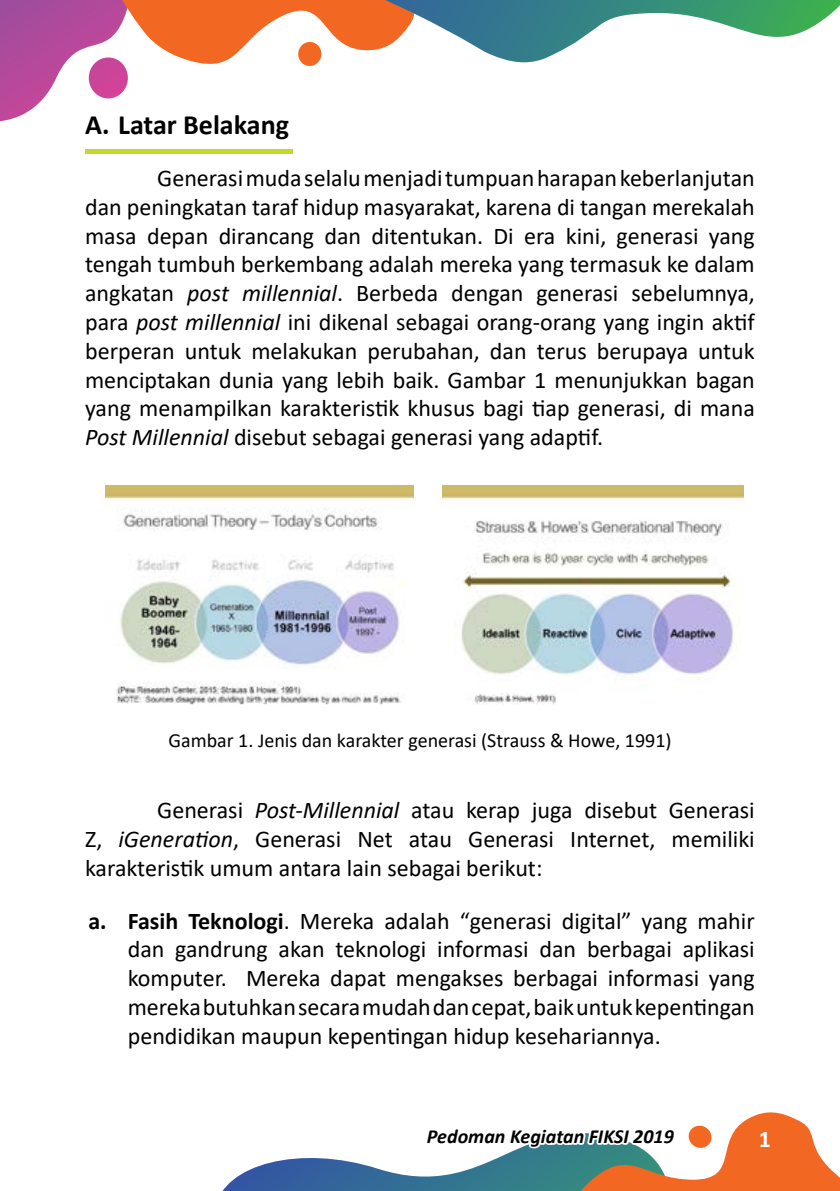
<style>
.page{position:relative;width:840px;height:1191px;background:#fff}
.page>*{position:absolute;margin:0;border:0;box-sizing:border-box;transform-origin:0 0}
.t1{font:700 28px "Calibri";color:#000}
.t2{font:24px/28.8px "Calibri";color:#000;text-align:justify}
.t3{font:700 24px "Calibri";color:#fff}
.t4{font:20px "Calibri";color:#000}
.t5{font:italic 700 20px "Calibri";color:#000}
.s1{font-style:italic}
.s2{font-weight:700}
</style>
<div class="page">
<svg style="left:0;top:0;width:839px;height:121px"></svg>
<svg style="left:222px;top:1112px;width:617px;height:79px"></svg>
<img style="left:105px;top:485px;width:308px;height:220px">
<img style="left:442px;top:485px;width:301px;height:220px">
<div style="left:85px;top:149px;width:207px;height:5px;background:#c5d92c"></div>
<p class="t1" style="left:85px;top:105px;width:205px">A. Latar Belakang</p>
<p class="t2" style="left:85px;top:163px;width:670px;text-indent:72px">Generasi muda selalu menjadi tumpuan harapan keberlanjutan dan peningkatan taraf hidup masyarakat, karena di tangan merekalah masa depan dirancang dan ditentukan. Di era kini, generasi yang tengah tumbuh berkembang adalah mereka yang termasuk ke dalam angkatan <span class="s1">post millennial</span>. Berbeda dengan generasi sebelumnya, para <span class="s1">post millennial</span> ini dikenal sebagai orang-orang yang ingin aktif berperan untuk melakukan perubahan, dan terus berupaya untuk menciptakan dunia yang lebih baik. Gambar 1 menunjukkan bagan yang menampilkan karakteristik khusus bagi tiap generasi, di mana <span class="s1">Post Millennial</span> disebut sebagai generasi yang adaptif.</p>
<p class="t4" style="left:168px;top:726px;width:504px">Gambar 1. Jenis dan karakter generasi (Strauss &amp; Howe, 1991)</p>
<p class="t2" style="left:85px;top:795px;width:670px;text-indent:72px">Generasi <span class="s1">Post-Millennial</span> atau kerap juga disebut Generasi Z, <span class="s1">iGeneration</span>, Generasi Net atau Generasi Internet, memiliki karakteristik umum antara lain sebagai berikut:</p>
<p class="t2" style="left:128px;top:905px;width:628px;text-indent:-39px"><span class="s2">a. Fasih Teknologi</span>. Mereka adalah “generasi digital” yang mahir dan gandrung akan teknologi informasi dan berbagai aplikasi komputer. Mereka dapat mengakses berbagai informasi yang mereka butuhkan secara mudah dan cepat, baik untuk kepentingan pendidikan maupun kepentingan hidup kesehariannya.</p>
<p class="t5" style="left:426px;top:1122px;width:248px">Pedoman Kegiatan FIKSI 2019</p>
<p class="t3" style="left:758px;top:1122px;width:14px">1</p>
</div>
